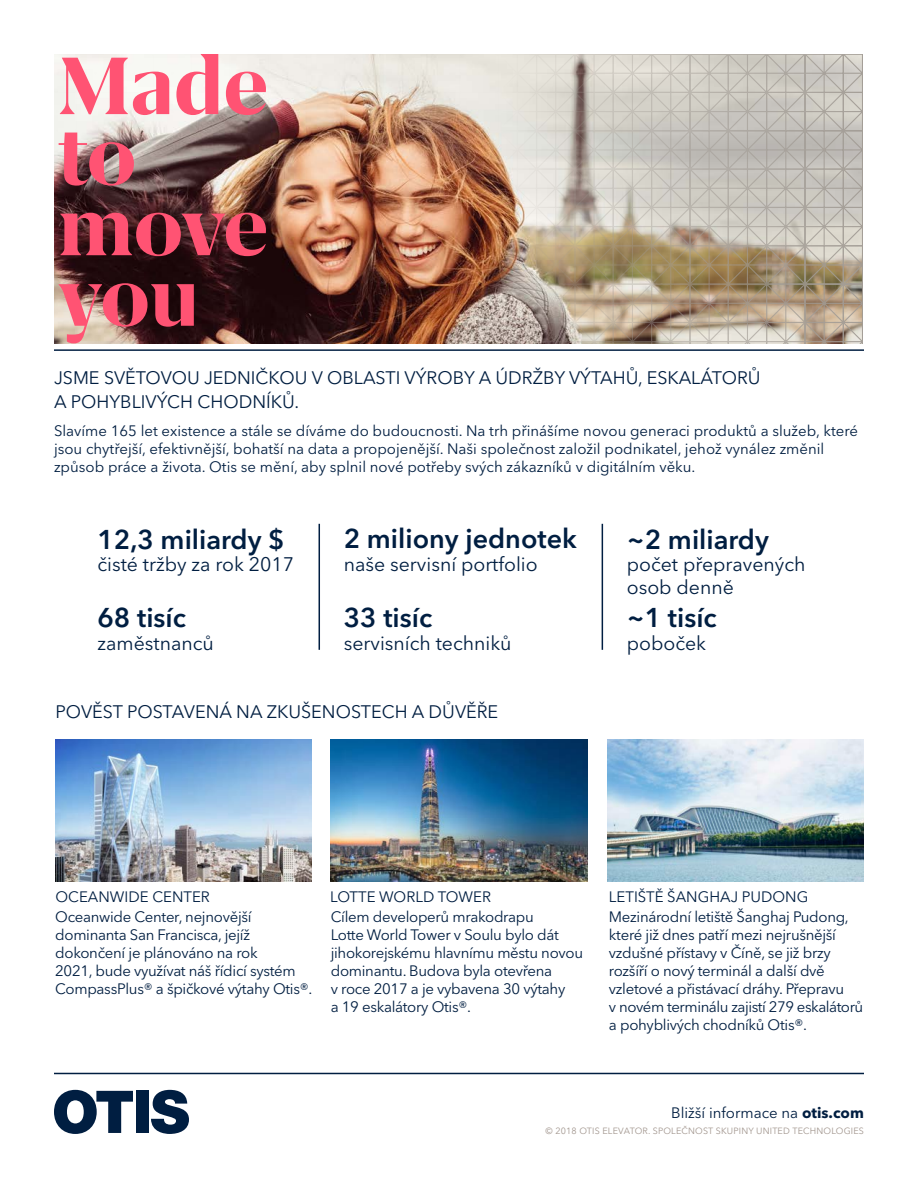
<style>
.page{position:relative;width:918px;height:1188px;background:#fff}
.page>*{position:absolute;margin:0;border:0;box-sizing:border-box;transform-origin:0 0}
.t1{font:600 27px "Avenir Next LT Pro";color:#001e41}
.t2{font:19.5px/22.5px "Avenir Next LT Pro";color:#001e41}
.t3{font:18px/24px "Avenir Next LT Pro";color:#001e41}
.t4{font:15px/18px "Avenir Next LT Pro";letter-spacing:-.02em;color:#001e41}
.t5{font:15px/18px "Avenir Next LT Pro";color:#001e41}
.t6{font:9px "Avenir Next LT Pro";letter-spacing:.02em;color:#a1958d}
.s1{font-weight:700}
</style>
<div class="page">
<hr style="left:54px;top:1073px;width:810px;height:1px;background:#001e41">
<svg style="left:54px;top:1090px;width:79px;height:44px"></svg>
<div style="left:136px;top:1091px;width:13px;height:42px;background:#001e41"></div>
<svg style="left:151px;top:1090px;width:38px;height:44px"></svg>
<hr style="left:54px;top:349px;width:810px;height:2px;background:#001e41">
<img style="left:56px;top:740px;width:256px;height:141px">
<img style="left:608px;top:740px;width:256px;height:141px">
<hr style="left:319px;top:524px;width:1px;height:126px;background:#001e41">
<hr style="left:602px;top:524px;width:1px;height:126px;background:#001e41">
<img style="left:56px;top:247px;width:806px;height:36px">
<img style="left:56px;top:171px;width:806px;height:76px">
<img style="left:56px;top:115px;width:806px;height:56px">
<svg style="left:56px;top:54px;width:806px;height:61px;background:#e0cac5"></svg>
<svg style="left:59px;top:133px;width:75px;height:53px;background:#c56e7b"></svg>
<svg style="left:60px;top:213px;width:206px;height:43px;background:#9a3446"></svg>
<img style="left:56px;top:283px;width:806px;height:60px">
<img style="left:331px;top:740px;width:256px;height:141px">
<p class="t3" style="left:54px;top:365px;width:708px">JSME SVĚTOVOU JEDNIČKOU V OBLASTI VÝROBY A ÚDRŽBY VÝTAHŮ, ESKALÁTORŮ<br>A POHYBLIVÝCH CHODNÍKŮ.</p>
<p class="t5" style="left:54px;top:421px;width:806px">Slavíme 165 let existence a stále se díváme do budoucnosti. Na trh přinášíme novou generaci produktů a služeb, které jsou chytřejší, efektivnější, bohatší na data a propojenější. Naši společnost založil podnikatel, jehož vynález změnil způsob práce a života. Otis se mění, aby splnil nové potřeby svých zákazníků v digitálním věku.</p>
<h1 class="t1" style="left:97px;top:523px;width:189px">12,3 miliardy $</h1>
<h2 class="t2" style="left:97px;top:553px;width:198px">čisté tržby za rok 2017</h2>
<h1 class="t1" style="left:97px;top:601px;width:90px">68 tisíc</h1>
<h2 class="t2" style="left:97px;top:632px;width:118px">zaměstnanců</h2>
<h1 class="t1" style="left:344px;top:523px;width:235px">2 miliony jednotek</h1>
<h2 class="t2" style="left:344px;top:553px;width:196px">naše servisní portfolio</h2>
<h1 class="t1" style="left:344px;top:601px;width:90px">33 tisíc</h1>
<h2 class="t2" style="left:344px;top:632px;width:169px">servisních techniků</h2>
<p class="t3" style="left:55px;top:699px;width:444px">POVĚST POSTAVENÁ NA ZKUŠENOSTECH A DŮVĚŘE</p>
<h1 class="t1" style="left:627px;top:523px;width:144px">~2 miliardy</h1>
<h2 class="t2" style="left:627px;top:553px;width:180px">počet přepravených osob denně</h2>
<h1 class="t1" style="left:627px;top:601px;width:92px">~1 tisíc</h1>
<h2 class="t2" style="left:627px;top:632px;width:81px">poboček</h2>
<p class="t5" style="left:55px;top:887px;width:156px">OCEANWIDE CENTER</p>
<p class="t5" style="left:330px;top:887px;width:162px">LOTTE WORLD TOWER</p>
<p class="t5" style="left:609px;top:887px;width:201px">LETIŠTĚ ŠANGHAJ PUDONG</p>
<p class="t4" style="left:55px;top:908px;width:259px">Oceanwide Center, nejnovější dominanta San Francisca, jejíž dokončení je plánováno na rok<br>2021, bude využívat náš řídicí systém CompassPlus® a špičkové výtahy Otis®.</p>
<p class="t4" style="left:331px;top:908px;width:254px">Cílem developerů mrakodrapu<br>Lotte World Tower v Soulu bylo dát jihokorejskému hlavnímu městu novou dominantu. Budova byla otevřena<br>v roce 2017 a je vybavena 30 výtahy<br>a 19 eskalátory Otis®.</p>
<p class="t4" style="left:609px;top:908px;width:256px">Mezinárodní letiště Šanghaj Pudong, které již dnes patří mezi nejrušnější vzdušné přístavy v Číně, se již brzy rozšíří o nový terminál a další dvě vzletové a přistávací dráhy. Přepravu<br>v novém terminálu zajistí 279 eskalátorů a pohyblivých chodníků Otis®.</p>
<p class="t5" style="left:671px;top:1104px;width:194px">Bližší informace na <span class="s1">otis.com</span></p>
<p class="t6" style="left:546px;top:1125px;width:320px">© 2018 OTIS ELEVATOR. SPOLEČNOST SKUPINY UNITED TECHNOLOGIES</p>
</div>
